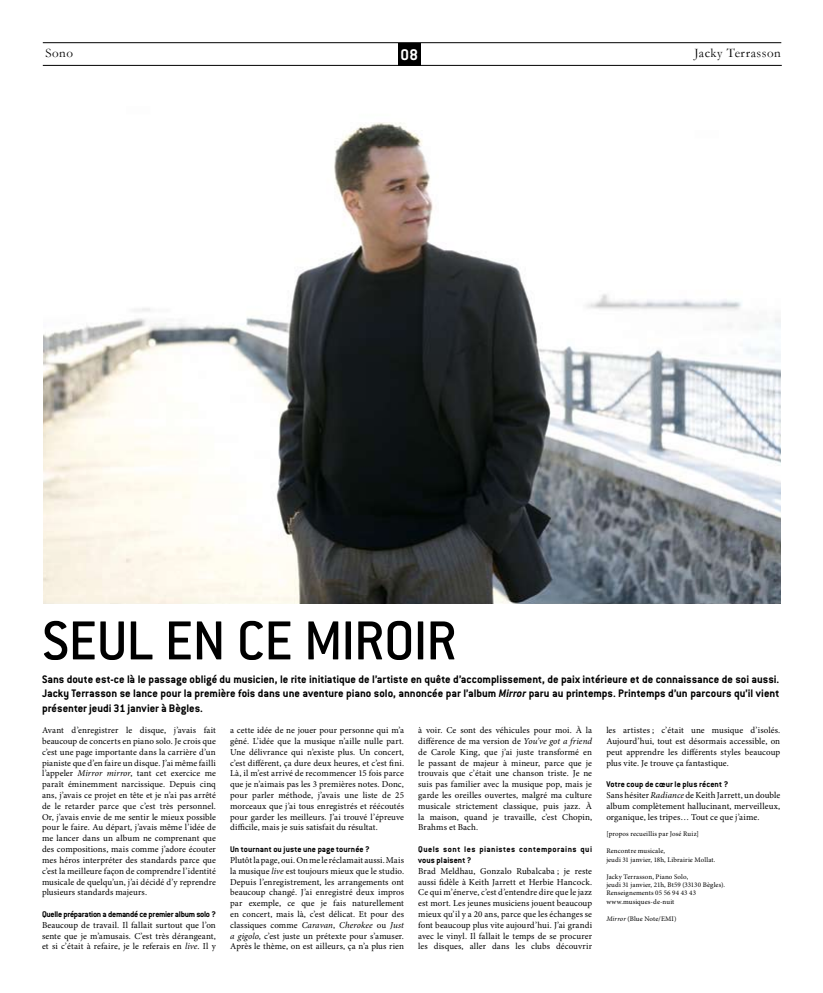
<style>
.page{position:relative;width:823px;height:993px;background:#fff}
.page>*{position:absolute;margin:0;border:0;box-sizing:border-box;transform-origin:0 0}
.t1{font:500 60.2px "Conduit ITC";letter-spacing:-.02em;color:#000}
.t2{font:700 17px "Conduit ITC";color:#fff}
.t3{font:13px "Garamond";letter-spacing:.04em;color:#000}
.t4{font:700 12px/14.4px "Conduit ITC";letter-spacing:-.005em;color:#000;text-align:justify}
.t5{font:9px/10.8px "Minion Pro";letter-spacing:.005em;color:#000;text-align:justify}
.t6{font:700 9px "Conduit ITC";letter-spacing:.005em;color:#000}
.t7{font:700 9px/10.8px "Conduit ITC";letter-spacing:.045em;color:#000}
.t8{font:700 9px "Conduit ITC";letter-spacing:-.03em;color:#000}
.t9{font:7px/8.4px "Minion Pro";letter-spacing:.015em;color:#000}
.s1{font-style:italic}
</style>
<div class="page">
<hr style="left:43px;top:42px;width:737px;height:1px;background:#000">
<hr style="left:43px;top:65px;width:738px;height:1px;background:#000">
<div style="left:397px;top:43px;width:23px;height:22px;background:#000"></div>
<img style="left:43px;top:122px;width:737px;height:481px">
<h3 class="t3" style="left:45px;top:45px;width:29px">Sono</h3>
<h2 class="t2" style="left:400px;top:44px;width:19px">08</h2>
<h3 class="t3" style="left:694px;top:45px;width:88px">Jacky Terrasson</h3>
<h1 class="t1" style="left:42px;top:606px;width:416px">SEUL EN CE MIROIR</h1>
<p class="t4" style="left:42px;top:671px;width:738px">Sans doute est-ce là le passage obligé du musicien, le rite initiatique de l’artiste en quête d’accomplissement, de paix intérieure et de connaissance de soi aussi.<br>Jacky Terrasson se lance pour la première fois dans une aventure piano solo, annoncée par l’album <span class="s1">Mirror</span> paru au printemps. Printemps d’un parcours qu’il vient présenter jeudi 31 janvier à Bègles.</p>
<p class="t5" style="left:42px;top:724px;width:175px">Avant d’enregistrer le disque, j’avais fait beaucoup de concerts en piano solo. Je crois que c’est une page importante dans la carrière d’un pianiste que d’en faire un disque. J’ai même failli l’appeler <span class="s1">Mirror mirror</span>, tant cet exercice me paraît éminemment narcissique. Depuis cinq ans, j’avais ce projet en tête et je n’ai pas arrêté de le retarder parce que c’est très personnel.<br>Or, j’avais envie de me sentir le mieux possible pour le faire. Au départ, j’avais même l’idée de me lancer dans un album ne comprenant que des compositions, mais comme j’adore écouter mes héros interpréter des standards parce que c’est la meilleure façon de comprendre l’identité musicale de quelqu’un, j’ai décidé d’y reprendre plusieurs standards majeurs.</p>
<p class="t8" style="left:42px;top:908px;width:175px">Quelle préparation a demandé ce premier album solo ?</p>
<p class="t5" style="left:42px;top:919px;width:175px">Beaucoup de travail. Il fallait surtout que l’on sente que je m’amusais. C’est très dérangeant, et si c’était à refaire, je le referais en <span class="s1">live</span>. Il y</p>
<p class="t5" style="left:418px;top:724px;width:175px">à voir. Ce sont des véhicules pour moi. À la différence de ma version de <span class="s1">You’ve got a friend </span>de Carole King, que j’ai juste transformé en le passant de majeur à mineur, parce que je trouvais que c’était une chanson triste. Je ne suis pas familier avec la musique pop, mais je garde les oreilles ouvertes, malgré ma culture musicale strictement classique, puis jazz. À la maison, quand je travaille, c’est Chopin, Brahms et Bach.</p>
<p class="t7" style="left:418px;top:843px;width:175px">Quels sont les pianistes contemporains qui vous plaisent ?</p>
<p class="t5" style="left:418px;top:865px;width:175px">Brad Meldhau, Gonzalo Rubalcaba ; je reste aussi fidèle à Keith Jarrett et Herbie Hancock.<br>Ce qui m’énerve, c’est d’entendre dire que le jazz est mort. Les jeunes musiciens jouent beaucoup mieux qu’il y a 20 ans, parce que les échanges se font beaucoup plus vite aujourd’hui. J’ai grandi avec le vinyl. Il fallait le temps de se procurer les disques, aller dans les clubs découvrir</p>
<p class="t5" style="left:230px;top:724px;width:175px">a cette idée de ne jouer pour personne qui m’a gêné. L’idée que la musique n’aille nulle part.<br>Une délivrance qui n’existe plus. Un concert, c’est différent, ça dure deux heures, et c’est fini.<br>Là, il m’est arrivé de recommencer 15 fois parce que je n’aimais pas les 3 premières notes. Donc, pour parler méthode, j’avais une liste de 25 morceaux que j’ai tous enregistrés et réécoutés pour garder les meilleurs. J’ai trouvé l’épreuve difficile, mais je suis satisfait du résultat.</p>
<p class="t6" style="left:230px;top:843px;width:141px">Un tournant ou juste une page tournée ?</p>
<p class="t5" style="left:230px;top:854px;width:175px">Plutôt la page, oui. On me le réclamait aussi. Mais la musique <span class="s1">live</span> est toujours mieux que le studio.<br>Depuis l’enregistrement, les arrangements ont beaucoup changé. J’ai enregistré deux impros par exemple, ce que je fais naturellement en concert, mais là, c’est délicat. Et pour des classiques comme <span class="s1">Caravan</span>, <span class="s1">Cherokee</span> ou <span class="s1">Just a gigolo</span>, c’est juste un prétexte pour s’amuser.<br>Après le thème, on est ailleurs, ça n’a plus rien</p>
<p class="t5" style="left:606px;top:724px;width:175px">les artistes ; c’était une musique d’isolés.<br>Aujourd’hui, tout est désormais accessible, on peut apprendre les différents styles beaucoup plus vite. Je trouve ça fantastique.</p>
<p class="t6" style="left:606px;top:778px;width:123px">Votre coup de cœur le plus récent ?</p>
<p class="t5" style="left:606px;top:789px;width:175px">Sans hésiter <span class="s1">Radiance</span> de Keith Jarrett, un double album complètement hallucinant, merveilleux, organique, les tripes… Tout ce que j’aime.</p>
<p class="t9" style="left:606px;top:829px;width:94px">[propos recueillis par José Ruiz]</p>
<p class="t9" style="left:606px;top:846px;width:110px">Rencontre musicale,<br>jeudi 31 janvier, 18h, Librairie Mollat.</p>
<p class="t9" style="left:606px;top:871px;width:120px">Jacky Terrasson, Piano Solo,<br>jeudi 31 janvier, 21h, Bt59 (33130 Bègles).<br>Renseignements 05 56 94 43 43 www.musiques-de-nuit</p>
<p class="t9" style="left:606px;top:913px;width:72px"><span class="s1">Mirror</span> (Blue Note/EMI)</p>
</div>
